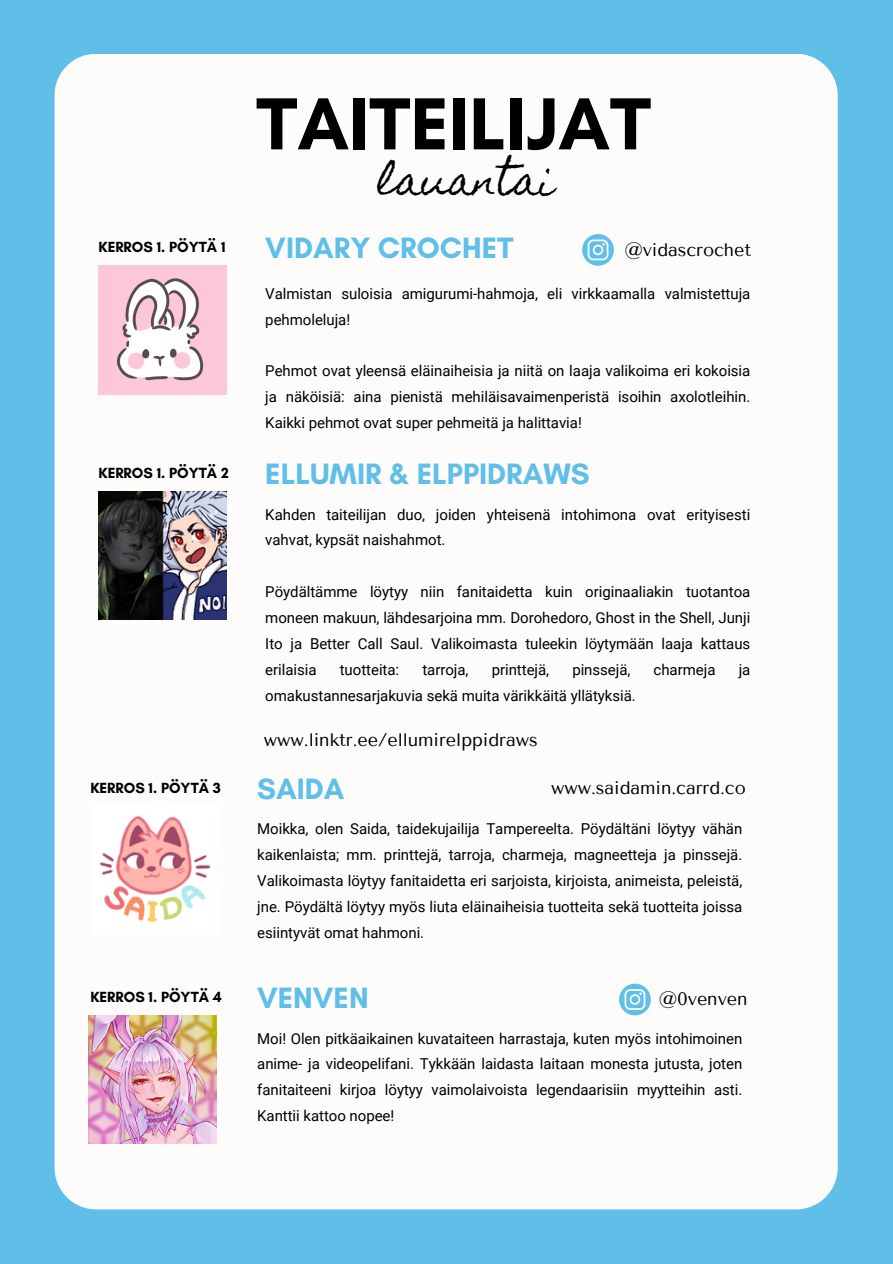
<style>
.page{position:relative;width:893px;height:1264px;background:#fff}
.page>*{position:absolute;margin:0;border:0;box-sizing:border-box;transform-origin:0 0}
.t1{font:700 75px "Glacial Indifference";color:#000}
.t2{font:38.7px "Homemade Apple";letter-spacing:-.005em;color:#000}
.t3{font:700 30px "Glacial Indifference";color:#60bfe8}
.t4{font:18px "Tenor Sans";letter-spacing:-.005em;color:#000}
.t5{font:15px/25.8px "Roboto";color:#000;text-align:justify}
.t6{font:700 15px "Glacial Indifference";color:#000}
</style>
<div class="page">
<div style="left:0;top:0;width:892px;height:1263px;background:#60bfe8"></div>
<svg style="left:120px;top:1209px;width:652px;height:1px"></svg>
<svg style="left:837px;top:120px;width:1px;height:1025px"></svg>
<svg style="left:54px;top:1145px;width:66px;height:65px"></svg>
<svg style="left:772px;top:1145px;width:66px;height:65px"></svg>
<div style="left:55px;top:54px;width:782px;height:1155px;background:#fdfcfb"></div>
<svg style="left:582px;top:234px;width:31px;height:31px"></svg>
<img style="left:98px;top:266px;width:129px;height:128px">
<img style="left:98px;top:491px;width:129px;height:128px">
<img style="left:90px;top:806px;width:129px;height:128px">
<img style="left:89px;top:1015px;width:128px;height:128px">
<svg style="left:619px;top:983px;width:31px;height:32px"></svg>
<p class="t1" style="left:256px;top:78px;width:396px">TAITEILIJAT</p>
<p class="t2" style="left:377px;top:158px;width:179px">lauantai</p>
<p class="t3" style="left:265px;top:230px;width:250px">VIDARY CROCHET</p>
<p class="t6" style="left:98px;top:238px;width:129px">KERROS 1. PÖYTÄ 1</p>
<p class="t4" style="left:624px;top:239px;width:128px">@vidascrochet</p>
<p class="t5" style="left:265px;top:281px;width:486px">Valmistan suloisia amigurumi-hahmoja, eli virkkaamalla valmistettuja pehmoleluja!</p>
<p class="t5" style="left:265px;top:358px;width:486px">Pehmot ovat yleensä eläinaiheisia ja niitä on laaja valikoima eri kokoisia ja näköisiä: aina pienistä mehiläisavaimenperistä isoihin axolotleihin.<br>Kaikki pehmot ovat super pehmeitä ja halittavia!</p>
<p class="t6" style="left:98px;top:463px;width:132px">KERROS 1. PÖYTÄ 2</p>
<p class="t3" style="left:265px;top:455px;width:326px">ELLUMIR &amp; ELPPIDRAWS</p>
<p class="t5" style="left:265px;top:501px;width:486px">Kahden taiteilijan duo, joiden yhteisenä intohimona ovat erityisesti vahvat, kypsät naishahmot.</p>
<p class="t5" style="left:265px;top:579px;width:486px">Pöydältämme löytyy niin fanitaidetta kuin originaaliakin tuotantoa moneen makuun, lähdesarjoina mm. Dorohedoro, Ghost in the Shell, Junji Ito ja Better Call Saul. Valikoimasta tuleekin löytymään laaja kattaus erilaisia</p>
<p class="t5" style="left:340px;top:657px;width:61px">tuotteita:</p>
<p class="t5" style="left:422px;top:657px;width:48px">tarroja,</p>
<p class="t5" style="left:491px;top:657px;width:59px">printtejä,</p>
<p class="t5" style="left:572px;top:657px;width:60px">pinssejä,</p>
<p class="t5" style="left:653px;top:657px;width:63px">charmeja</p>
<p class="t5" style="left:738px;top:657px;width:13px">ja</p>
<p class="t5" style="left:265px;top:682px;width:372px">omakustannesarjakuvia sekä muita värikkäitä yllätyksiä.</p>
<p class="t4" style="left:264px;top:729px;width:275px">www.linktr.ee/ellumirelppidraws</p>
<p class="t6" style="left:90px;top:778px;width:132px">KERROS 1. PÖYTÄ 3</p>
<p class="t3" style="left:257px;top:770px;width:89px">SAIDA</p>
<p class="t4" style="left:551px;top:777px;width:196px">www.saidamin.carrd.co</p>
<p class="t5" style="left:257px;top:816px;width:486px">Moikka, olen Saida, taidekujailija Tampereelta. Pöydältäni löytyy vähän kaikenlaista; mm. printtejä, tarroja, charmeja, magneetteja ja pinssejä.<br>Valikoimasta löytyy fanitaidetta eri sarjoista, kirjoista, animeista, peleistä, jne. Pöydältä löytyy myös liuta eläinaiheisia tuotteita sekä tuotteita joissa esiintyvät omat hahmoni.</p>
<p class="t6" style="left:90px;top:987px;width:133px">KERROS 1. PÖYTÄ 4</p>
<p class="t3" style="left:257px;top:979px;width:113px">VENVEN</p>
<p class="t4" style="left:658px;top:988px;width:90px">@0venven</p>
<p class="t5" style="left:257px;top:1025px;width:486px">Moi! Olen pitkäaikainen kuvataiteen harrastaja, kuten myös intohimoinen anime- ja videopelifani. Tykkään laidasta laitaan monesta jutusta, joten fanitaiteeni kirjoa löytyy vaimolaivoista legendaarisiin myytteihin asti.<br>Kanttii kattoo nopee!</p>
</div>
